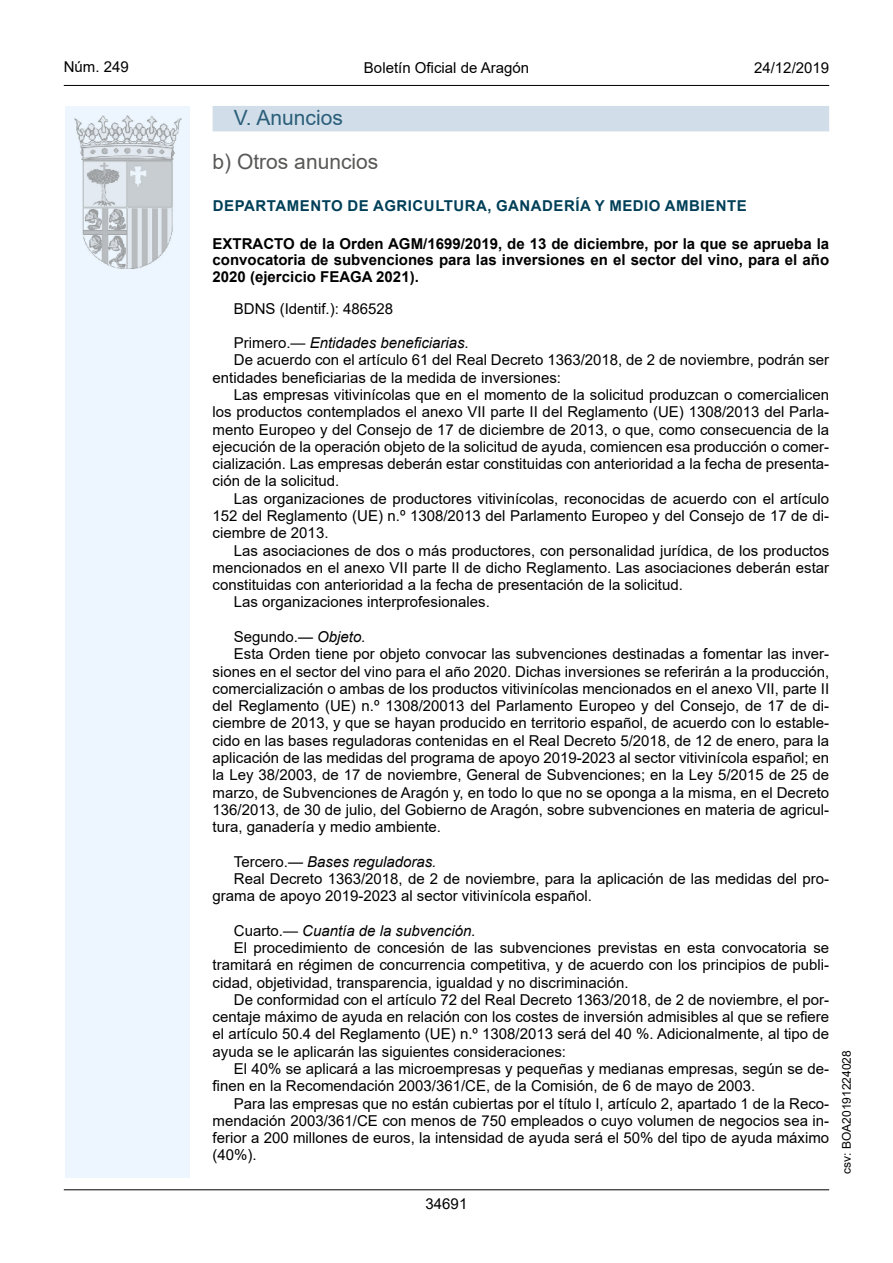
<style>
.page{position:relative;width:893px;height:1263px;background:#fff}
.page>*{position:absolute;margin:0;border:0;box-sizing:border-box;transform-origin:0 0}
.Sub_Seccion{font:21px "Arial";color:#585857}
.Titulo_sec{font:21px "Arial";color:#2a5e7a}
.inicio_de_parrafo{font:15px/17.2px "Arial";color:#000;text-align:justify}
.Titulo_text{font:700 15px/16.5px "Arial";color:#000;text-align:justify}
.inicio_de_parrafo-2{font:italic 15px "Arial";color:#000}
.emisor_text{font:700 15px "Arial";letter-spacing:.035em;color:#003f58}
.estilo_head-c{font:15px "Arial";color:#000}
.estilo_head-d{font:15px "Arial MT2";color:#000}
.estilo_head-i{font:15px "Arial MT2";color:#000}
.numero_pagina{font:15px "Arial MT2";color:#000}
.estilo_head-i-2{font:12px "Arial MT2";color:#000}
.s1{font-style:normal}
.s2{font-style:italic}
</style>
<div class="page">
<div style="left:65px;top:106px;width:125px;height:1072px;background:#edf6fe"></div>
<img style="left:75px;top:115px;width:106px;height:153px">
<hr style="left:64px;top:85px;width:765px;height:1px;background:#000">
<hr style="left:64px;top:1189px;width:765px;height:1px;background:#000">
<div style="left:213px;top:106px;width:616px;height:25px;background:#d1dde8"></div>
<p class="estilo_head-i" style="left:64px;top:57px;width:67px">Núm. 249</p>
<p class="estilo_head-c" style="left:364px;top:57px;width:167px">Boletín Oficial de Aragón</p>
<p class="estilo_head-d" style="left:754px;top:57px;width:77px">24/12/2019</p>
<p class="Titulo_sec" style="left:234px;top:103px;width:110px">V. Anuncios</p>
<p class="Sub_Seccion" style="left:213px;top:147px;width:167px">b) Otros anuncios</p>
<p class="emisor_text" style="left:213px;top:195px;width:535px">DEPARTAMENTO DE AGRICULTURA, GANADERÍA Y MEDIO AMBIENTE</p>
<p class="Titulo_text" style="left:213px;top:236px;width:618px">EXTRACTO de la Orden AGM/1699/2019, de 13 de diciembre, por la que se aprueba la convocatoria de subvenciones para las inversiones en el sector del vino, para el año 2020 (ejercicio FEAGA 2021).</p>
<p class="inicio_de_parrafo" style="left:234px;top:300px;width:161px">BDNS (Identif.): 486528</p>
<p class="inicio_de_parrafo-2" style="left:234px;top:333px;width:237px"><span class="s1">Primero.—</span> Entidades beneficiarias.</p>
<p class="inicio_de_parrafo" style="left:213px;top:351px;width:618px;text-indent:21px">De acuerdo con el artículo 61 del Real Decreto 1363/2018, de 2 de noviembre, podrán ser entidades beneficiarias de la medida de inversiones:</p>
<p class="inicio_de_parrafo" style="left:213px;top:386px;width:618px;text-indent:21px">Las empresas vitivinícolas que en el momento de la solicitud produzcan o comercialicen los productos contemplados el anexo VII parte II del Reglamento (UE) 1308/2013 del Parla&shy;mento Europeo y del Consejo de 17 de diciembre de 2013, o que, como consecuencia de la ejecución de la operación objeto de la solicitud de ayuda, comiencen esa producción o comer&shy;cialización. Las empresas deberán estar constituidas con anterioridad a la fecha de presenta&shy;ción de la solicitud.</p>
<p class="inicio_de_parrafo" style="left:213px;top:490px;width:618px;text-indent:21px">Las organizaciones de productores vitivinícolas, reconocidas de acuerdo con el artículo 152 del Reglamento (UE) n.º 1308/2013 del Parlamento Europeo y del Consejo de 17 de di&shy;ciembre de 2013.</p>
<p class="inicio_de_parrafo" style="left:213px;top:542px;width:618px;text-indent:21px">Las asociaciones de dos o más productores, con personalidad jurídica, de los productos mencionados en el anexo VII parte II de dicho Reglamento. Las asociaciones deberán estar constituidas con anterioridad a la fecha de presentación de la solicitud.</p>
<p class="inicio_de_parrafo" style="left:234px;top:593px;width:257px">Las organizaciones interprofesionales.</p>
<p class="inicio_de_parrafo" style="left:234px;top:628px;width:133px">Segundo.<span class="s2">— Objeto.</span></p>
<p class="inicio_de_parrafo" style="left:213px;top:645px;width:618px;text-indent:21px">Esta Orden tiene por objeto convocar las subvenciones destinadas a fomentar las inver&shy;siones en el sector del vino para el año 2020. Dichas inversiones se referirán a la producción, comercialización o ambas de los productos vitivinícolas mencionados en el anexo VII, parte II del Reglamento (UE) n.º 1308/20013 del Parlamento Europeo y del Consejo, de 17 de di&shy;ciembre de 2013, y que se hayan producido en territorio español, de acuerdo con lo estable&shy;cido en las bases reguladoras contenidas en el Real Decreto 5/2018, de 12 de enero, para la aplicación de las medidas del programa de apoyo 2019-2023 al sector vitivinícola español; en la Ley 38/2003, de 17 de noviembre, General de Subvenciones; en la Ley 5/2015 de 25 de marzo, de Subvenciones de Aragón y, en todo lo que no se oponga a la misma, en el Decreto 136/2013, de 30 de julio, del Gobierno de Aragón, sobre subvenciones en materia de agricul&shy;tura, ganadería y medio ambiente.</p>
<p class="inicio_de_parrafo-2" style="left:234px;top:852px;width:204px"><span class="s1">Tercero.</span>— Bases reguladoras.</p>
<p class="inicio_de_parrafo" style="left:213px;top:870px;width:618px;text-indent:21px">Real Decreto 1363/2018, de 2 de noviembre, para la aplicación de las medidas del pro&shy;grama de apoyo 2019-2023 al sector vitivinícola español.</p>
<p class="inicio_de_parrafo-2" style="left:234px;top:921px;width:243px"><span class="s1">Cuarto.—</span> Cuantía de la subvención.</p>
<p class="inicio_de_parrafo" style="left:213px;top:939px;width:618px;text-indent:21px">El procedimiento de concesión de las subvenciones previstas en esta convocatoria se tramitará en régimen de concurrencia competitiva, y de acuerdo con los principios de publi&shy;cidad, objetividad, transparencia, igualdad y no discriminación.</p>
<p class="inicio_de_parrafo" style="left:213px;top:991px;width:618px;text-indent:21px">De conformidad con el artículo 72 del Real Decreto 1363/2018, de 2 de noviembre, el por&shy;centaje máximo de ayuda en relación con los costes de inversión admisibles al que se refiere el artículo 50.4 del Reglamento (UE) n.º 1308/2013 será del 40 %. Adicionalmente, al tipo de ayuda se le aplicarán las siguientes consideraciones:</p>
<p class="inicio_de_parrafo" style="left:213px;top:1060px;width:618px;text-indent:21px">El 40% se aplicará a las microempresas y pequeñas y medianas empresas, según se de&shy;finen en la Recomendación 2003/361/CE, de la Comisión, de 6 de mayo de 2003.</p>
<p class="inicio_de_parrafo" style="left:213px;top:1094px;width:618px;text-indent:21px">Para las empresas que no están cubiertas por el título I, artículo 2, apartado 1 de la Reco&shy;mendación 2003/361/CE con menos de 750 empleados o cuyo volumen de negocios sea in&shy;ferior a 200 millones de euros, la intensidad de ayuda será el 50% del tipo de ayuda máximo (40%).</p>
<p class="numero_pagina" style="left:426px;top:1193px;width:43px">34691</p>
<p class="estilo_head-i-2" style="left:838px;top:1174px;width:125px;rotate:-90deg">csv: BOA20191224028</p>
</div>
